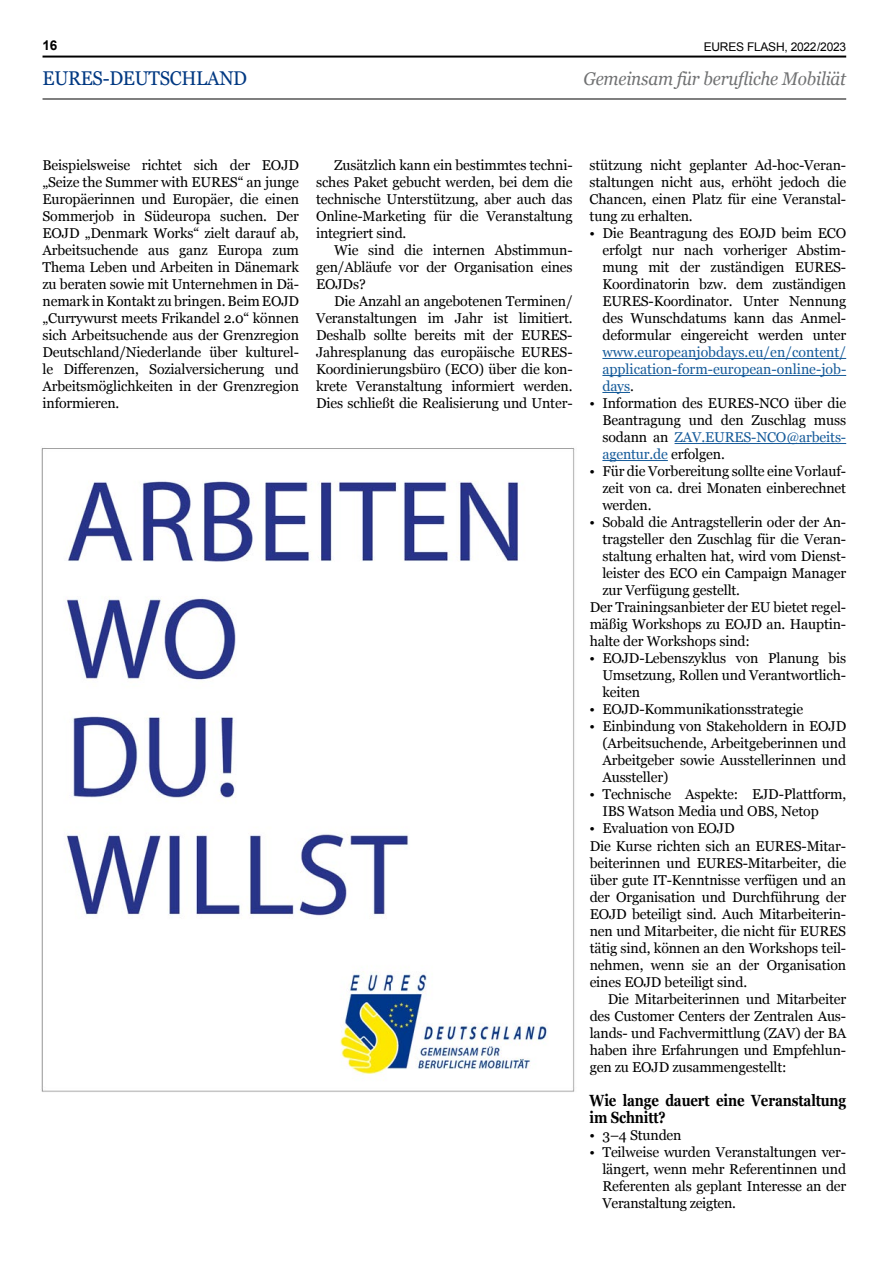
<style>
.page{position:relative;width:893px;height:1263px;background:#fff}
.page>*{position:absolute;margin:0;border:0;box-sizing:border-box;transform-origin:0 0}
.t1{font:19.95px "Georgia";letter-spacing:-.015em;color:#003882;scale:.93 1}
.t2{font:italic 18.3px "Georgia";letter-spacing:-.01em;color:#707172;scale:.93 1}
.t3{font:700 16.2px/17px "Georgia";letter-spacing:-.01em;color:#000;scale:.82 1}
.P_eingerückt{font:14.25px/17px "Georgia";letter-spacing:-.01em;color:#000;text-align:justify}
.t4{font:700 13.5px "Arial";color:#000}
.t5{font:12px "Arial";letter-spacing:-.02em;color:#000}
.s1{color:#165b9a}
</style>
<div class="page">
<img style="left:41px;top:448px;width:534px;height:644px">
<hr style="left:602px;top:358px;width:244px;height:1px;background:#165b9a">
<hr style="left:602px;top:375px;width:244px;height:1px;background:#165b9a">
<svg style="left:602px;top:392px;width:28px;height:1px"></svg>
<hr style="left:675px;top:443px;width:171px;height:1px;background:#165b9a">
<hr style="left:602px;top:460px;width:66px;height:1px;background:#165b9a">
<hr style="left:43px;top:56px;width:803px;height:2px;background:#000">
<hr style="left:43px;top:99px;width:803px;height:1px;background:#000">
<p class="t4" style="left:43px;top:37px;width:16px">16</p>
<p class="t5" style="left:704px;top:39px;width:144px">EURES FLASH, 2022/2023</p>
<h1 class="t1" style="left:43px;top:64px;width:221px">EURES-DEUTSCHLAND</h1>
<p class="t2" style="left:583px;top:65px;width:284px">Gemeinsam für berufliche Mobiliät</p>
<p class="P_eingerückt" style="left:43px;top:156px;width:258px">Beispielsweise richtet sich der EOJD „Seize the Summer with EURES“ an junge Europäerinnen und Europäer, die einen Sommerjob in Südeuropa suchen. Der EOJD „Denmark Works“ zielt darauf ab, Arbeitsuchende aus ganz Europa zum Thema Leben und Arbeiten in Dänemark zu beraten sowie mit Unternehmen in Dä&shy;nemark in Kontakt zu bringen. Beim EOJD „Currywurst meets Frikandel 2.0“ können sich Arbeitsuchende aus der Grenzregion Deutschland/Niederlande über kulturel&shy;le Differenzen, Sozialversicherung und Arbeitsmöglichkeiten in der Grenzregion informieren.</p>
<p class="P_eingerückt" style="left:316px;top:156px;width:258px;text-indent:18px">Zusätzlich kann ein bestimmtes techni&shy;sches Paket gebucht werden, bei dem die technische Unterstützung, aber auch das Online-Marketing für die Veranstaltung integriert sind.</p>
<p class="P_eingerückt" style="left:316px;top:241px;width:258px;text-indent:18px">Wie sind die internen Abstimmun&shy;gen/Abläufe vor der Organisation eines EOJDs?</p>
<p class="P_eingerückt" style="left:316px;top:292px;width:258px;text-indent:18px">Die Anzahl an angebotenen Terminen/ Veranstaltungen im Jahr ist limitiert.<br>Deshalb sollte bereits mit der EURES-Jahresplanung das europäische EURES-Koordinierungsbüro (ECO) über die kon&shy;krete Veranstaltung informiert werden.<br>Dies schließt die Realisierung und Unter-</p>
<p class="P_eingerückt" style="left:590px;top:156px;width:258px">stützung nicht geplanter Ad-hoc-Veran&shy;staltungen nicht aus, erhöht jedoch die Chancen, einen Platz für eine Veranstal&shy;tung zu erhalten.</p>
<p class="P_eingerückt" style="left:602px;top:224px;width:245px;text-indent:-13px">• Die Beantragung des EOJD beim ECO erfolgt nur nach vorheriger Abstim&shy;mung mit der zuständigen EURES-Koordinatorin bzw. dem zuständigen EURES-Koordinator. Unter Nennung des Wunschdatums kann das Anmel&shy;deformular eingereicht werden unter <span class="s1">www.europeanjobdays.eu/en/content/ application-form-european-online-job&shy;days</span>.</p>
<p class="P_eingerückt" style="left:602px;top:394px;width:245px;text-indent:-13px">• Information des EURES-NCO über die Beantragung und den Zuschlag muss sodann an <span class="s1">ZAV.EURES-NCO@arbeits&shy;agentur.de</span> erfolgen.</p>
<p class="P_eingerückt" style="left:602px;top:462px;width:245px;text-indent:-13px">• Für die Vorbereitung sollte eine Vorlauf&shy;zeit von ca. drei Monaten einberechnet werden.</p>
<p class="P_eingerückt" style="left:602px;top:513px;width:245px;text-indent:-13px">• Sobald die Antragstellerin oder der An&shy;tragsteller den Zuschlag für die Veran&shy;staltung erhalten hat, wird vom Dienst&shy;leister des ECO ein Campaign Manager zur Verfügung gestellt.</p>
<p class="P_eingerückt" style="left:590px;top:598px;width:258px">Der Trainingsanbieter der EU bietet regel&shy;mäßig Workshops zu EOJD an. Hauptin&shy;halte der Workshops sind:</p>
<p class="P_eingerückt" style="left:602px;top:649px;width:245px;text-indent:-13px">• EOJD-Lebenszyklus von Planung bis Umsetzung, Rollen und Verantwortlich&shy;keiten</p>
<p class="P_eingerückt" style="left:590px;top:700px;width:215px">• EOJD-Kommunikationsstrategie</p>
<p class="P_eingerückt" style="left:602px;top:717px;width:245px;text-indent:-13px">• Einbindung von Stakeholdern in EOJD (Arbeitsuchende, Arbeitgeberinnen und Arbeitgeber sowie Ausstellerinnen und Aussteller)</p>
<p class="P_eingerückt" style="left:602px;top:785px;width:245px;text-indent:-13px">• Technische Aspekte: EJD-Plattform,<br>IBS Watson Media und OBS, Netop</p>
<p class="P_eingerückt" style="left:590px;top:819px;width:146px">• Evaluation von EOJD</p>
<p class="P_eingerückt" style="left:590px;top:836px;width:258px">Die Kurse richten sich an EURES-Mitar&shy;beiterinnen und EURES-Mitarbeiter, die über gute IT-Kenntnisse verfügen und an der Organisation und Durchführung der EOJD beteiligt sind. Auch Mitarbeiterin&shy;nen und Mitarbeiter, die nicht für EURES tätig sind, können an den Workshops teil&shy;nehmen, wenn sie an der Organisation eines EOJD beteiligt sind.</p>
<p class="P_eingerückt" style="left:590px;top:989px;width:258px;text-indent:18px">Die Mitarbeiterinnen und Mitarbeiter des Customer Centers der Zentralen Aus&shy;lands- und Fachvermittlung (ZAV) der BA haben ihre Erfahrungen und Empfehlun&shy;gen zu EOJD zusammengestellt:</p>
<h2 class="t3" style="left:590px;top:1091px;width:314px">Wie lange dauert eine Veranstaltung im Schnitt?</h2>
<p class="P_eingerückt" style="left:590px;top:1126px;width:93px">• 3–4 Stunden</p>
<p class="P_eingerückt" style="left:602px;top:1143px;width:245px;text-indent:-13px">• Teilweise wurden Veranstaltungen ver&shy;längert, wenn mehr Referentinnen und Referenten als geplant Interesse an der Veranstaltung zeigten.</p>
</div>
